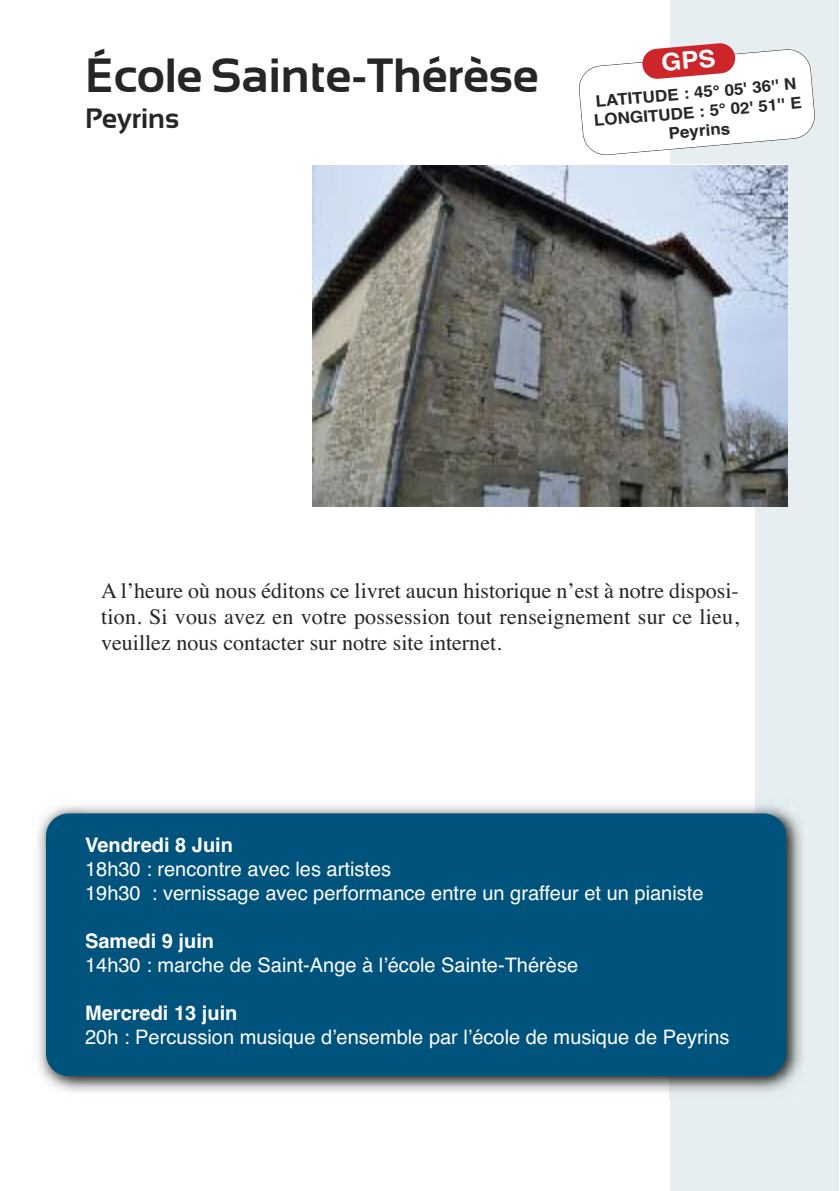
<style>
.page{position:relative;width:840px;height:1191px;background:#fff}
.page>*{position:absolute;margin:0;border:0;box-sizing:border-box;transform-origin:0 0}
.t1{font:700 48px "Sansation";color:#272627}
.t2{font:700 28px "Sansation";color:#272627}
.t3{font:22px/26.4px "Times";color:#272627;text-align:justify}
.t4{font:20px/24px "Helvetica";color:#fff}
.t5{font:700 20px "Helvetica";color:#fff}
.t6{font:700 16px/19.2px "Helvetica";color:#272627;text-align:center;scale:1.07 1}
</style>
<div class="page">
<div style="left:669px;top:1px;width:169px;height:1190px;background:#e6eef2"></div>
<div style="left:85px;top:486px;width:669px;height:330px;background:#fff"></div>
<img style="left:312px;top:165px;width:475px;height:342px">
<img style="left:38px;top:799px;width:765px;height:293px">
<div style="left:46px;top:813px;width:739px;height:263px;background:#00537d;border-radius:23px"></div>
<svg style="left:579px;top:43px;width:236px;height:113px"></svg>
<h1 class="t1" style="left:85px;top:48px;width:454px">École Sainte-Thérèse</h1>
<h2 class="t2" style="left:85px;top:102px;width:95px">Peyrins</h2>
<p class="t6" style="left:591px;top:92px;width:196px;rotate:-5deg">LATITUDE : 45° 05' 36'' N<br>LONGITUDE : 5° 02' 51'' E<br>Peyrins</p>
<p class="t3" style="left:101px;top:575px;width:638px">A l’heure où nous éditons ce livret aucun historique n’est à notre disposi&shy;tion. Si vous avez en votre possession tout renseignement sur ce lieu, veuillez nous contacter sur notre site internet.</p>
<p class="t5" style="left:85px;top:829px;width:149px">Vendredi 8 Juin</p>
<p class="t4" style="left:85px;top:858px;width:619px">18h30 : rencontre avec les artistes<br>19h30 : vernissage avec performance entre un graffeur et un pianiste</p>
<p class="t5" style="left:85px;top:925px;width:130px">Samedi 9 juin</p>
<p class="t4" style="left:85px;top:954px;width:494px">14h30 : marche de Saint-Ange à l’école Sainte-Thérèse</p>
<p class="t5" style="left:85px;top:997px;width:154px">Mercredi 13 juin</p>
<p class="t4" style="left:85px;top:1026px;width:645px">20h : Percussion musique d’ensemble par l’école de musique de Peyrins</p>
</div>
